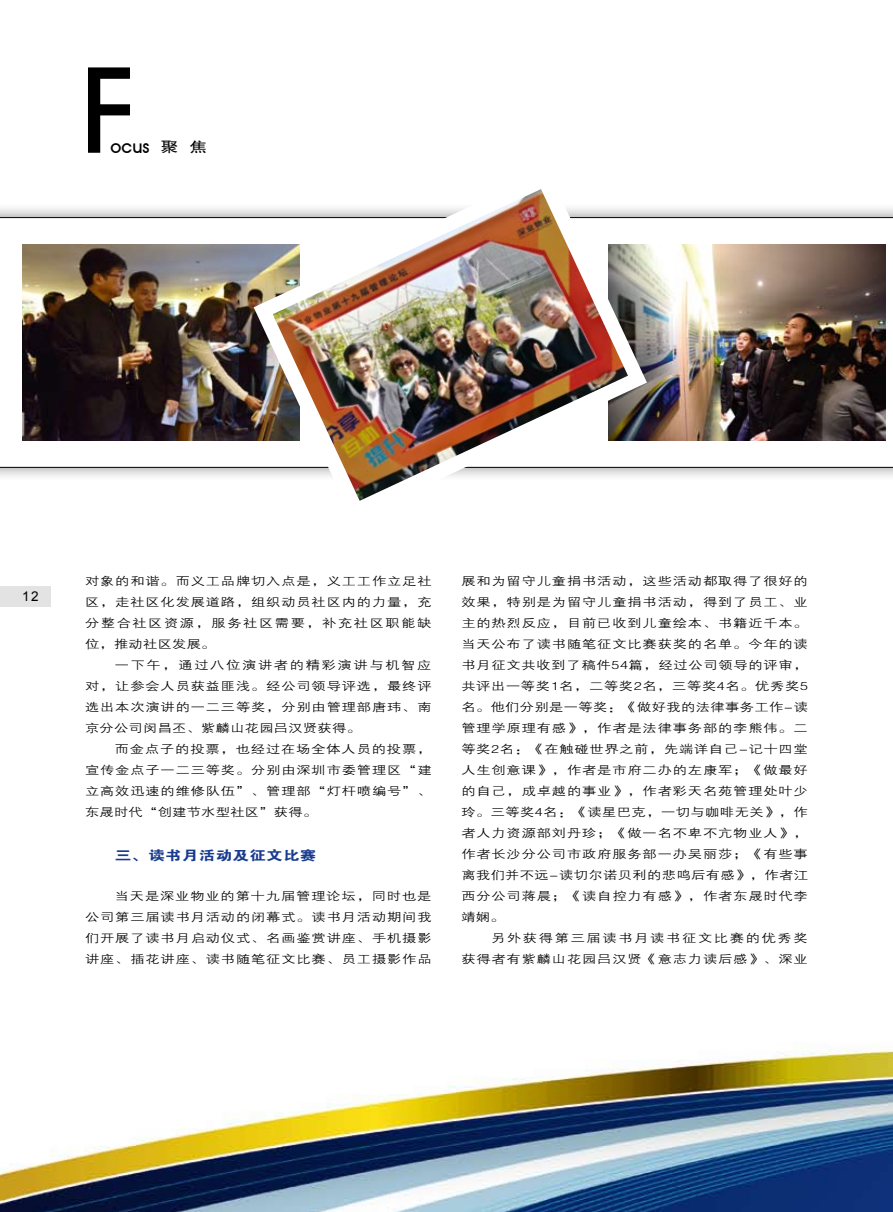
<style>
.page{position:relative;width:893px;height:1212px;background:#fff}
.page>*{position:absolute;margin:0;border:0;box-sizing:border-box;transform-origin:0 0}
.t1{font:500 120px "Avant Garde IT Cby BT";color:#000}
.t2{font:500 18px "Avant Garde IT Cby BT";color:#000}
.t3{font:13.5px "Arial";color:#000}
.t4{font:13.2px "FZDHTJW GB1 0";letter-spacing:.02em;color:#193b8f;scale:1.25 1}
.t5{font:11.4px/21px "FZZDXJW GB1 0";letter-spacing:.06em;color:#000;text-align:justify;scale:1.25 1}
.t6{font:11.4px/21px "FZZDXJW GB1 0";letter-spacing:.115em;color:#000;text-align:right;scale:1.25 1}
.s1{font-family:"FZHTJW GB1 0";font-weight:400;font-size:14.4px}
</style>
<div class="page">
<img style="left:0;top:1044px;width:893px;height:168px">
<div style="left:0;top:202px;width:893px;height:286px;background:#000;opacity:.45"></div>
<svg style="left:0;top:217px;width:893px;height:250px"></svg>
<img style="left:656px;top:244px;width:230px;height:197px">
<img style="left:23px;top:244px;width:221px;height:197px">
<img style="left:244px;top:189px;width:412px;height:312px">
<div style="left:0;top:586px;width:51px;height:20px;background:#e3e3e3"></div>
<h1 class="t1" style="left:81px;top:37px;width:59px">F</h1>
<h2 class="t2" style="left:111px;top:135px;width:98px">ocus <span class="s1">聚焦</span></h2>
<p class="t3" style="left:22px;top:588px;width:18px">12</p>
<p class="t5" style="left:85px;top:571px;width:279px">对象的和谐。而义工品牌切入点是，义工工作立足社区，走社区化发展道路，组织动员社区内的力量，充分整合社区资源，服务社区需要，补充社区职能缺位，推动社区发展。</p>
<p class="t5" style="left:85px;top:655px;width:279px;text-indent:30px">一下午，通过八位演讲者的精彩演讲与机智应对，让参会人员获益匪浅。经公司领导评选，最终评选出本次演讲的一二三等奖，分别由管理部唐玮、南京分公司闵昌丕、紫麟山花园吕汉贤获得。</p>
<p class="t5" style="left:85px;top:739px;width:279px;text-indent:30px">而金点子的投票，也经过在场全体人员的投票，宣传金点子一二三等奖。分别由深圳市委管理区“建立高效迅速的维修队伍”、管理部“灯杆喷编号”、东晟时代“创建节水型社区”获得。</p>
<p class="t4" style="left:115px;top:848px;width:163px">三、读书月活动及征文比赛</p>
<p class="t5" style="left:85px;top:886px;width:279px;text-indent:30px">当天是深业物业的第十九届管理论坛，同时也是公司第三届读书月活动的闭幕式。读书月活动期间我们开展了读书月启动仪式、名画鉴赏讲座、手机摄影讲座、插花讲座、读书随笔征文比赛、员工摄影作品</p>
<p class="t5" style="left:461px;top:571px;width:279px">展和为留守儿童捐书活动，这些活动都取得了很好的效果，特别是为留守儿童捐书活动，得到了员工、业主的热烈反应，目前已收到儿童绘本、书籍近千本。当天公布了读书随笔征文比赛获奖的名单。今年的读书月征文共收到了稿件54篇，经过公司领导的评审，共评出一等奖1名，二等奖2名，三等奖4名。优秀奖5名。他们分别是一等奖：《做好我的法律事务工作-读管理学原理有感》，作者是法律事务部的李熊伟。二等奖2名：《在触碰世界之前，先端详自己-记十四堂人生创意课》，作者是市府二办的左康军；《做最好的自己，成卓越的事业》，作者彩天名苑管理处叶少玲。三等奖4名：《读星巴克，一切与咖啡无关》，作者人力资源部刘丹珍；《做一名不卑不亢物业人》，作者长沙分公司市政府服务部一办吴丽莎；《有些事离我们并不远-读切尔诺贝利的悲鸣后有感》，作者江西分公司蒋晨；《读自控力有感》，作者东晟时代李靖娴。</p>
<p class="t6" style="left:461px;top:928px;width:279px">另外获得第三届读书月读书征文比赛的优秀奖<br>获得者有紫麟山花园吕汉贤《意志力读后感》、深业</p>
</div>
